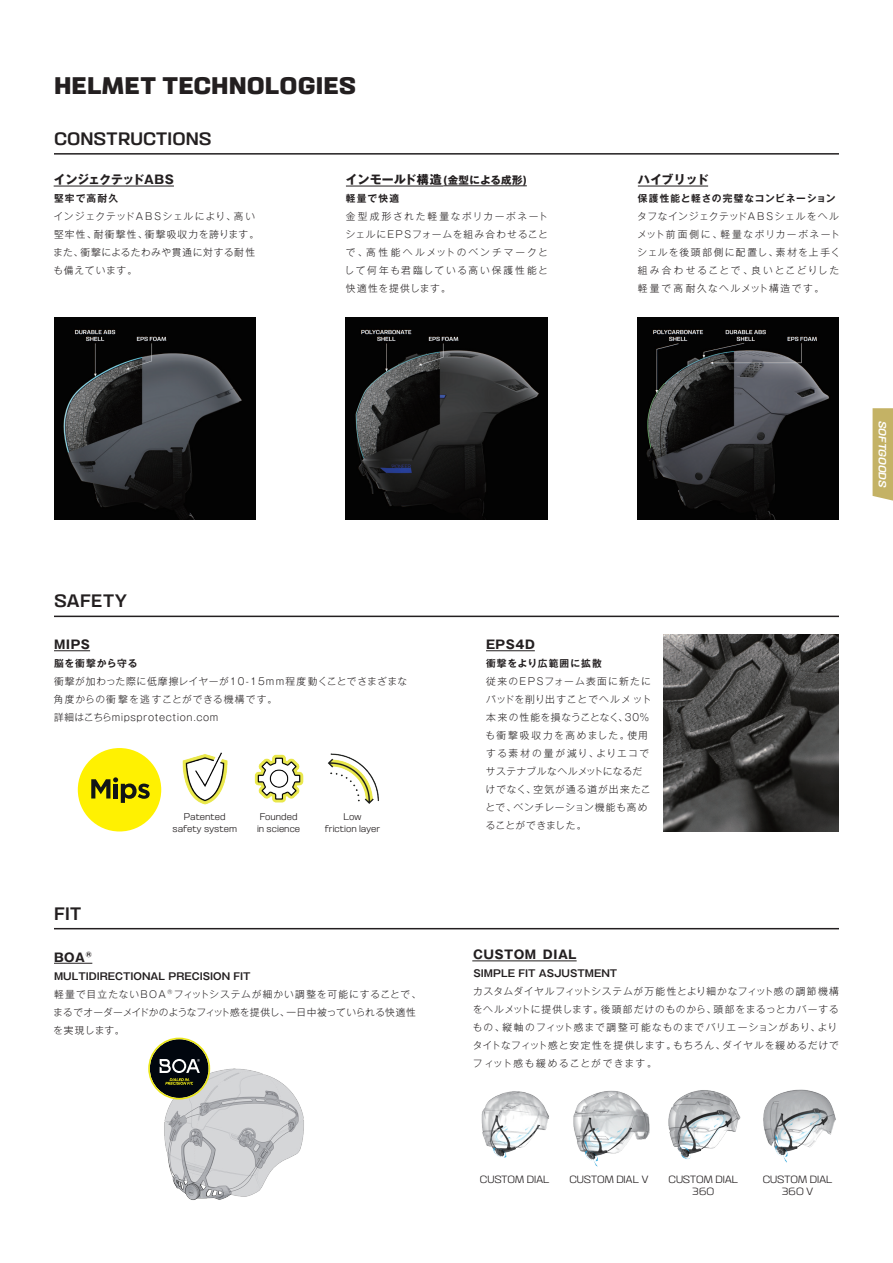
<style>
.page{position:relative;width:893px;height:1263px;background:#fff}
.page>*{position:absolute;margin:0;border:0;box-sizing:border-box;transform-origin:0 0}
.t1{font:700 24px "SALOMON Sans 200";color:#231f20}
.t2{font:18px "SALOMON Sans 200 Reg";color:#231f20}
.t3{font:700 12px "Gothic MB101 Pro";color:#231f20}
.t4{font:300 10.5px/12px "SALOMON Sans 200";letter-spacing:-.01em;color:#231f20;text-align:center}
.t5{font:700 10.5px "Gothic MB101 Pro";letter-spacing:.025em;color:#231f20}
.t6{font:10.5px "SALOMON Sans 200 Reg Slant";color:#fff}
.t7{font:300 9.75px/18px "Gothic MB101 Pro";letter-spacing:.085em;color:#231f20}
.t8{font:300 9.75px/18px "Gothic MB101 Pro";letter-spacing:.14em;color:#231f20}
.t9{font:300 9.75px/18px "Gothic MB101 Pro";letter-spacing:.06em;color:#231f20}
.t10{font:300 9.75px/18px "Gothic MB101 Pro";letter-spacing:.04em;color:#231f20}
.t11{font:700 9.75px "Gothic MB101 Pro De";color:#231f20}
.t12{font:300 9.75px/11.4px "SALOMON Sans 200";color:#231f20;text-align:center}
.t13{font:700 9.75px "Gothic MB101 Pro De";letter-spacing:.07em;color:#231f20}
.t14{font:700 9.75px "Gothic MB101 Pro De";letter-spacing:.11em;color:#231f20}
.t15{font:700 9.75px "Gothic MB101 Pro De";letter-spacing:.085em;color:#231f20}
.s1{font-size:12px}
</style>
<div class="page">
<hr style="left:54px;top:186px;width:120px;height:1px;background:#231f20">
<hr style="left:346px;top:186px;width:97px;height:1px;background:#231f20">
<hr style="left:443px;top:186px;width:84px;height:1px;background:#231f20">
<hr style="left:638px;top:186px;width:70px;height:1px;background:#231f20">
<img style="left:54px;top:318px;width:201px;height:201px">
<img style="left:346px;top:318px;width:201px;height:201px">
<img style="left:638px;top:318px;width:201px;height:201px">
<hr style="left:54px;top:650px;width:36px;height:1px;background:#231f20">
<hr style="left:486px;top:650px;width:49px;height:1px;background:#231f20">
<hr style="left:54px;top:963px;width:38px;height:1px;background:#231f20">
<hr style="left:472px;top:960px;width:105px;height:1px;background:#231f20">
<img style="left:663px;top:635px;width:176px;height:196px">
<img style="left:164px;top:1065px;width:140px;height:135px">
<div style="left:78px;top:748px;width:83px;height:83px;background:#fff101;border-radius:50%"></div>
<svg style="left:91px;top:777px;width:59px;height:26px"></svg>
<img style="left:254px;top:754px;width:50px;height:49px">
<img style="left:328px;top:753px;width:51px;height:51px">
<img style="left:182px;top:752px;width:46px;height:53px">
<svg style="left:148px;top:1037px;width:62px;height:62px"></svg>
<hr style="left:54px;top:153px;width:785px;height:2px;background:#231f20">
<hr style="left:54px;top:616px;width:785px;height:1px;background:#231f20">
<hr style="left:54px;top:928px;width:785px;height:1px;background:#231f20">
<img style="left:668px;top:1090px;width:73px;height:69px">
<img style="left:763px;top:1089px;width:73px;height:74px">
<img style="left:481px;top:1091px;width:68px;height:67px">
<img style="left:573px;top:1090px;width:77px;height:77px">
<div style="left:873px;top:408px;width:20px;height:93px;background:#c4b265"></div>
<h1 class="t1" style="left:54px;top:72px;width:304px">HELMET TECHNOLOGIES</h1>
<h2 class="t2" style="left:54px;top:128px;width:159px">CONSTRUCTIONS</h2>
<p class="t3" style="left:54px;top:170px;width:122px">インジェクテッドABS</p>
<p class="t11" style="left:54px;top:190px;width:66px">堅牢で高耐久</p>
<p class="t7" style="left:53px;top:206px;width:207px">インジェクテッドABSシェルにより、高い堅牢性、耐衝撃性、衝撃吸収力を誇ります。また、衝撃によるたわみや貫通に対する耐性も備えています。</p>
<p class="t5" style="left:346px;top:172px;width:182px"><span class="s1">インモールド構造</span>(金型による成形)</p>
<p class="t11" style="left:346px;top:190px;width:55px">軽量で快適</p>
<p class="t7" style="left:345px;top:206px;width:205px;text-align:justify">金型成形された軽量なポリカーボネートシェルにEPSフォームを組み合わせることで、高性能ヘルメットのベンチマークとして何年も君臨している高い保護性能と快適性を提供します。</p>
<p class="t3" style="left:638px;top:170px;width:72px">ハイブリッド</p>
<p class="t13" style="left:638px;top:190px;width:199px">保護性能と軽さの完璧なコンビネーション</p>
<p class="t8" style="left:637px;top:206px;width:205px">タフなインジェクテッドA B Sシェルをヘルメット前面側に、軽量なポリカーボネートシェルを後頭部側に配置し、素材を上手く組み合わせることで、良いとこどりした軽量で高耐久なヘルメット構造です。</p>
<h2 class="t2" style="left:54px;top:591px;width:75px">SAFETY</h2>
<p class="t3" style="left:54px;top:634px;width:38px">MIPS</p>
<p class="t15" style="left:54px;top:655px;width:85px">脳を衝撃から守る</p>
<p class="t9" style="left:54px;top:671px;width:355px">衝撃が加わった際に低摩擦レイヤーが10-15mm程度動くことでさまざまな角度からの衝撃を逃すことができる機構です。<br>詳細はこちらmipsprotection.com</p>
<p class="t12" style="left:172px;top:811px;width:66px">Patented safety system</p>
<p class="t12" style="left:257px;top:811px;width:45px;text-align:left">Founded in science</p>
<p class="t12" style="left:325px;top:811px;width:57px">Low<br>friction layer</p>
<h2 class="t2" style="left:54px;top:903px;width:29px">FIT</h2>
<p class="t3" style="left:54px;top:947px;width:45px">BOA®</p>
<p class="t11" style="left:54px;top:968px;width:198px">MULTIDIRECTIONAL PRECISION FIT</p>
<p class="t10" style="left:53px;top:983px;width:369px">軽量で目立たないBOA®フィットシステムが細かい調整を可能にすることで、まるでオーダーメイドかのようなフィット感を提供し、一日中被っていられる快適性を実現します。</p>
<p class="t6" style="left:889px;top:421px;width:68px;rotate:90deg">SOFTGOODS</p>
<p class="t3" style="left:486px;top:634px;width:50px">EPS4D</p>
<p class="t14" style="left:486px;top:655px;width:117px">衝撃をより広範囲に拡散</p>
<p class="t7" style="left:485px;top:671px;width:168px">従来のEPSフォーム表面に新たにパッドを削り出すことでヘルメット本来の性能を損なうことなく、30%も衝撃吸収力を高めました。使用する素材の量が減り、よりエコでサステナブルなヘルメットになるだけでなく、空気が通る道が出来たことで、ベンチレーション機能も高めることができました。</p>
<p class="t3" style="left:472px;top:944px;width:108px">CUSTOM DIAL</p>
<p class="t11" style="left:473px;top:965px;width:145px">SIMPLE FIT ASJUSTMENT</p>
<p class="t7" style="left:473px;top:981px;width:368px">カスタムダイヤルフィットシステムが万能性とより細かなフィット感の調節機構をヘルメットに提供します。後頭部だけのものから、頭部をまるっとカバーするもの、縦軸のフィット感まで調整可能なものまでバリエーションがあり、よりタイトなフィット感と安定性を提供します。もちろん、ダイヤルを緩めるだけでフィット感も緩めることができます。</p>
<p class="t4" style="left:480px;top:1174px;width:71px">CUSTOM DIAL</p>
<p class="t4" style="left:569px;top:1174px;width:81px">CUSTOM DIAL V</p>
<p class="t4" style="left:668px;top:1174px;width:71px">CUSTOM DIAL<br>360</p>
<p class="t4" style="left:763px;top:1174px;width:71px">CUSTOM DIAL<br>360 V</p>
</div>
